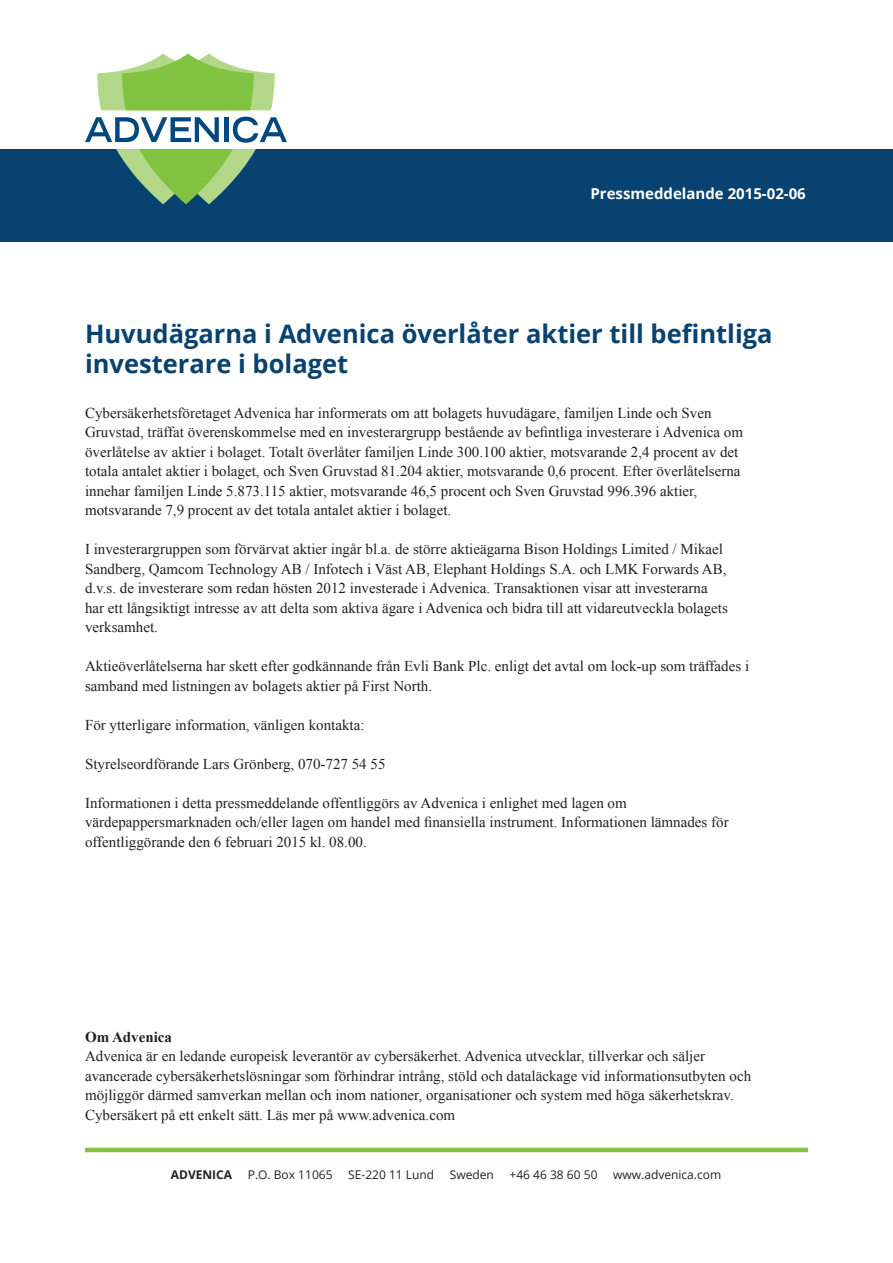
<style>
.page{position:relative;width:893px;height:1263px;background:#fff}
.page>*{position:absolute;margin:0;border:0;box-sizing:border-box;transform-origin:0 0}
.t1{font:700 25.5px/30.6px "Open Sans";color:#084271}
.t2{font:15px/19.5px "Times New Roman";color:#231f20}
.t3{font:700 15px "Open Sans";color:#fff}
.t4{font:700 15px "Times New Roman";color:#231f20}
.t5{font:12px "Open Sans";color:#231f20}
.t6{font:700 12px "Open Sans";color:#231f20}
</style>
<div class="page">
<div style="left:0;top:148px;width:893px;height:94px;background:#084271"></div>
<hr style="left:85px;top:1148px;width:723px;height:4px;background:#81c340">
<svg style="left:85px;top:117px;width:202px;height:87px"></svg>
<svg style="left:97px;top:53px;width:178px;height:57px"></svg>
<div style="left:0;top:143px;width:893px;height:6px;background:#fff"></div>
<p class="t3" style="left:590px;top:183px;width:217px">Pressmeddelande 2015-02-06</p>
<p class="t1" style="left:85px;top:317px;width:689px">Huvudägarna i Advenica överlåter aktier till befintliga investerare i bolaget</p>
<p class="t2" style="left:85px;top:403px;width:659px">Cybersäkerhetsföretaget Advenica har informerats om att bolagets huvudägare, familjen Linde och Sven Gruvstad, träffat överenskommelse med en investerargrupp bestående av befintliga investerare i Advenica om överlåtelse av aktier i bolaget. Totalt överlåter familjen Linde 300.100 aktier, motsvarande 2,4 procent av det totala antalet aktier i bolaget, och Sven Gruvstad 81.204 aktier, motsvarande 0,6 procent. Efter överlåtelserna innehar familjen Linde 5.873.115 aktier, motsvarande 46,5 procent och Sven Gruvstad 996.396 aktier, motsvarande 7,9 procent av det totala antalet aktier i bolaget.</p>
<p class="t2" style="left:85px;top:539px;width:644px">I investerargruppen som förvärvat aktier ingår bl.a. de större aktieägarna Bison Holdings Limited / Mikael Sandberg, Qamcom Technology AB / Infotech i Väst AB, Elephant Holdings S.A. och LMK Forwards AB, d.v.s. de investerare som redan hösten 2012 investerade i Advenica. Transaktionen visar att investerarna har ett långsiktigt intresse av att delta som aktiva ägare i Advenica och bidra till att vidareutveckla bolagets verksamhet.</p>
<p class="t2" style="left:85px;top:656px;width:666px">Aktieöverlåtelserna har skett efter godkännande från Evli Bank Plc. enligt det avtal om lock-up som träffades i samband med listningen av bolagets aktier på First North.</p>
<p class="t2" style="left:85px;top:715px;width:281px">För ytterligare information, vänligen kontakta:</p>
<p class="t2" style="left:85px;top:754px;width:302px">Styrelseordförande Lars Grönberg, 070-727 54 55</p>
<p class="t2" style="left:85px;top:793px;width:645px">Informationen i detta pressmeddelande offentliggörs av Advenica i enlighet med lagen om värdepappersmarknaden och/eller lagen om handel med finansiella instrument. Informationen lämnades för offentliggörande den 6 februari 2015 kl. 08.00.</p>
<p class="t4" style="left:85px;top:1026px;width:89px">Om Advenica</p>
<p class="t2" style="left:85px;top:1046px;width:668px">Advenica är en ledande europeisk leverantör av cybersäkerhet. Advenica utvecklar, tillverkar och säljer avancerade cybersäkerhetslösningar som förhindrar intrång, stöld och dataläckage vid informationsutbyten och möjliggör därmed samverkan mellan och inom nationer, organisationer och system med höga säkerhetskrav.<br>Cybersäkert på ett enkelt sätt. Läs mer på www.advenica.com</p>
<p class="t6" style="left:171px;top:1166px;width:63px">ADVENICA</p>
<p class="t5" style="left:248px;top:1167px;width:86px">P.O. Box 11065</p>
<p class="t5" style="left:348px;top:1167px;width:88px">SE-220 11 Lund</p>
<p class="t5" style="left:450px;top:1167px;width:46px">Sweden</p>
<p class="t5" style="left:510px;top:1167px;width:89px">+46 46 38 60 50</p>
<p class="t5" style="left:613px;top:1167px;width:110px">www.advenica.com</p>
</div>
